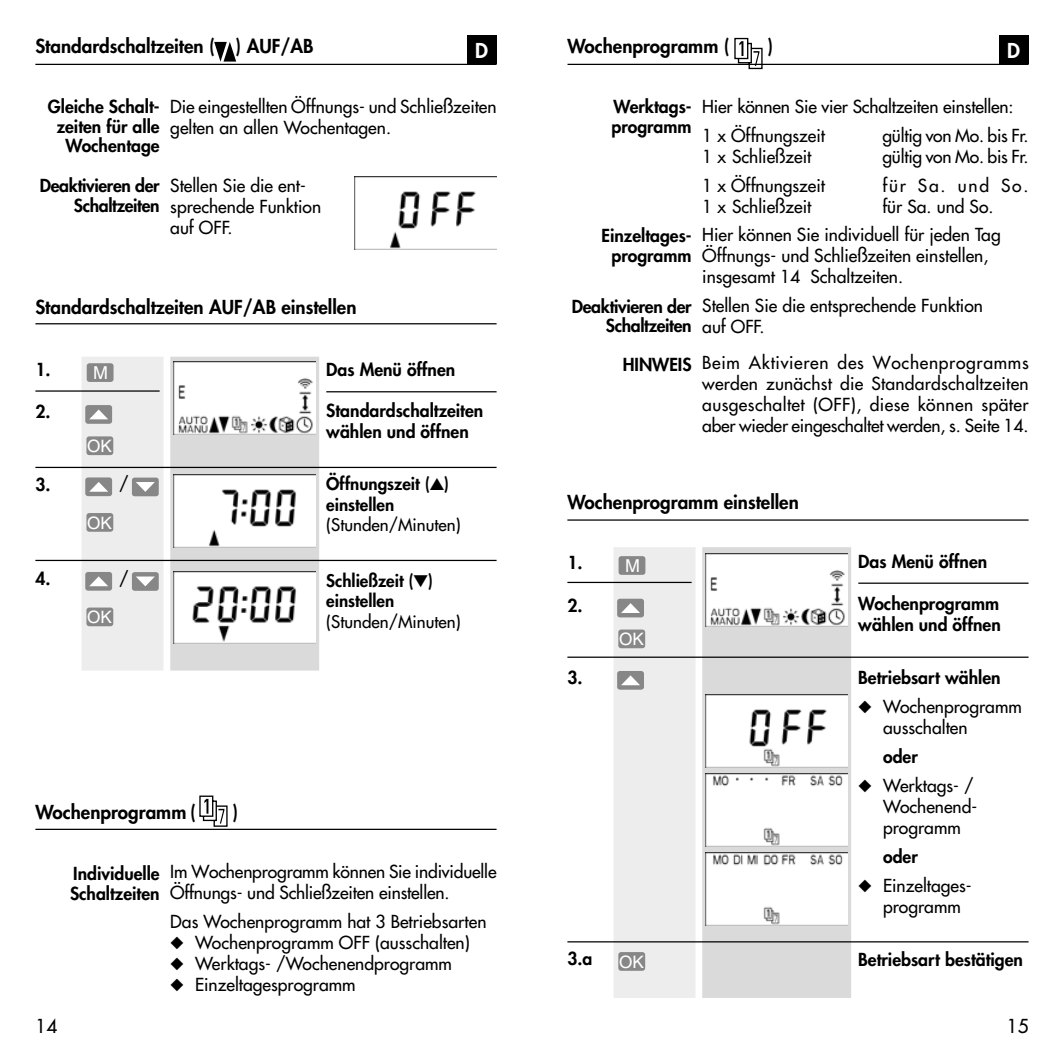
<style>
.page{position:relative;width:1064px;height:1049px;background:#fff}
.page>*{position:absolute;margin:0;border:0;box-sizing:border-box;transform-origin:0 0}
.t1{font:800 20px "Futura";color:#fff}
.t2{font:800 18.75px "Futura";color:#000}
.t3{font:18.75px "Futura";color:#000}
.t4{font:17.5px/21px "Futura";color:#000}
.t5{font:800 17.5px/19.5px "Futura";color:#000}
.t6{font:800 17.5px/19.5px "Futura";letter-spacing:-.02em;color:#000;text-align:right}
.t7{font:17.5px "Futura";letter-spacing:.1em;color:#000}
.t8{font:800 17px/20.5px "Futura";color:#000}
.t9{font:17px "Futura";color:#000}
.t10{font:17px "Helvetica";letter-spacing:-.005em;color:#fff}
.s1{font-family:"Helvetica";font-weight:400;font-size:17.75px;color:#fff}
</style>
<div class="page">
<hr style="left:567px;top:64px;width:461px;height:1px;background:#000">
<hr style="left:35px;top:64px;width:461px;height:1px;background:#000">
<div style="left:467px;top:35px;width:29px;height:29px;background:#000"></div>
<div style="left:998px;top:35px;width:30px;height:29px;background:#000"></div>
<svg style="left:214px;top:42px;width:22px;height:20px"></svg>
<img style="left:354px;top:177px;width:142px;height:72px">
<div style="left:81px;top:357px;width:82px;height:313px;background:#ededed"></div>
<div style="left:170px;top:357px;width:149px;height:313px;background:#dadada"></div>
<div style="left:87px;top:363px;width:26px;height:19px;background:#878787;border-radius:3px"></div>
<div style="left:85px;top:405px;width:27px;height:19px;background:#878787;border-radius:3px"></div>
<svg style="left:89px;top:409px;width:19px;height:10px"></svg>
<img style="left:174px;top:362px;width:141px;height:73px">
<div style="left:86px;top:436px;width:27px;height:19px;background:#878787;border-radius:3px"></div>
<hr style="left:35px;top:467px;width:461px;height:1px;background:#000">
<img style="left:174px;top:571px;width:141px;height:73px">
<img style="left:174px;top:474px;width:141px;height:73px">
<div style="left:85px;top:477px;width:27px;height:19px;background:#878787;border-radius:3px"></div>
<svg style="left:89px;top:482px;width:19px;height:10px"></svg>
<div style="left:132px;top:478px;width:27px;height:18px;background:#878787;border-radius:3px"></div>
<svg style="left:136px;top:482px;width:19px;height:10px"></svg>
<div style="left:86px;top:513px;width:27px;height:19px;background:#878787;border-radius:3px"></div>
<hr style="left:35px;top:560px;width:461px;height:1px;background:#000">
<div style="left:85px;top:572px;width:27px;height:19px;background:#878787;border-radius:3px"></div>
<svg style="left:89px;top:576px;width:19px;height:10px"></svg>
<div style="left:132px;top:572px;width:27px;height:19px;background:#878787;border-radius:3px"></div>
<svg style="left:136px;top:576px;width:19px;height:10px"></svg>
<div style="left:86px;top:607px;width:27px;height:19px;background:#878787;border-radius:3px"></div>
<hr style="left:35px;top:390px;width:125px;height:2px;background:#000">
<hr style="left:326px;top:391px;width:170px;height:1px;background:#000">
<hr style="left:35px;top:323px;width:461px;height:1px;background:#000">
<svg style="left:199px;top:795px;width:28px;height:32px"></svg>
<hr style="left:35px;top:829px;width:461px;height:1px;background:#000">
<svg style="left:734px;top:38px;width:28px;height:31px"></svg>
<div style="left:613px;top:547px;width:82px;height:451px;background:#ededed"></div>
<div style="left:702px;top:547px;width:148px;height:451px;background:#dadada"></div>
<hr style="left:567px;top:519px;width:461px;height:2px;background:#000">
<img style="left:705px;top:554px;width:142px;height:73px">
<hr style="left:567px;top:656px;width:461px;height:2px;background:#000">
<div style="left:618px;top:556px;width:27px;height:19px;background:#878787;border-radius:3px"></div>
<div style="left:617px;top:599px;width:26px;height:18px;background:#878787;border-radius:3px"></div>
<svg style="left:621px;top:603px;width:18px;height:10px"></svg>
<div style="left:618px;top:629px;width:27px;height:19px;background:#878787;border-radius:3px"></div>
<img style="left:705px;top:694px;width:142px;height:73px">
<div style="left:617px;top:671px;width:26px;height:19px;background:#878787;border-radius:3px"></div>
<svg style="left:621px;top:675px;width:18px;height:10px"></svg>
<img style="left:705px;top:773px;width:142px;height:73px">
<img style="left:705px;top:852px;width:142px;height:73px">
<div style="left:618px;top:952px;width:27px;height:19px;background:#878787;border-radius:3px"></div>
<hr style="left:858px;top:582px;width:170px;height:2px;background:#000">
<hr style="left:567px;top:582px;width:124px;height:1px;background:#000">
<hr style="left:567px;top:941px;width:461px;height:1px;background:#000">
<p class="t2" style="left:35px;top:33px;width:279px">Standardschaltzeiten ( ) AUF/AB</p>
<p class="t1" style="left:475px;top:37px;width:14px">D</p>
<p class="t1" style="left:1006px;top:37px;width:14px">D</p>
<p class="t4" style="left:170px;top:96px;width:327px">Die eingestellten Öffnungs- und Schließzeiten gelten an allen Wochentagen.</p>
<p class="t4" style="left:170px;top:175px;width:152px">Stellen Sie die ent&shy;sprechende Funktion auf OFF.</p>
<p class="t2" style="left:567px;top:34px;width:163px">Wochenprogramm (</p>
<p class="t2" style="left:767px;top:34px;width:7px">)</p>
<p class="t4" style="left:702px;top:92px;width:313px;line-height:28.8px">Hier können Sie vier Schaltzeiten einstellen:<br>1 x Öffnungszeit</p>
<p class="t5" style="left:48px;top:97px;width:113px;text-align:right">Gleiche Schalt&shy;zeiten für alle<br>Wochentage</p>
<p class="t6" style="left:40px;top:176px;width:121px">Deaktivieren der<br>Schaltzeiten</p>
<p class="t5" style="left:611px;top:97px;width:82px">Werktags&shy;programm</p>
<p class="t4" style="left:882px;top:125px;width:148px">gültig von Mo. bis Fr.</p>
<p class="t4" style="left:702px;top:146px;width:110px">1 x Schließzeit</p>
<p class="t4" style="left:882px;top:146px;width:148px">gültig von Mo. bis Fr.</p>
<p class="t4" style="left:702px;top:175px;width:124px">1 x Öffnungszeit</p>
<p class="t7" style="left:882px;top:174px;width:148px">für Sa. und So.</p>
<p class="t4" style="left:702px;top:196px;width:110px">1 x Schließzeit</p>
<p class="t4" style="left:702px;top:192px;width:300px;line-height:28.8px;text-indent:180px">für Sa. und So.<br>Hier können Sie individuell für jeden Tag</p>
<p class="t4" style="left:702px;top:245px;width:287px">Öffnungs- und Schließzeiten einstellen, insgesamt 14 Schaltzeiten.</p>
<p class="t4" style="left:702px;top:295px;width:282px">Stellen Sie die entsprechende Funktion auf OFF.</p>
<p class="t4" style="left:702px;top:352px;width:328px;text-align:justify">Beim Aktivieren des Wochenprogramms werden zunächst die Standardschaltzeiten ausgeschaltet (OFF), diese können später aber wieder eingeschaltet werden, s. Seite 14.</p>
<p class="t5" style="left:601px;top:226px;width:92px;text-align:center">Einzeltages&shy;programm</p>
<p class="t6" style="left:571px;top:296px;width:121px">Deaktivieren der<br>Schaltzeiten</p>
<p class="t5" style="left:622px;top:354px;width:70px">HINWEIS</p>
<p class="t2" style="left:35px;top:294px;width:322px">Standardschaltzeiten AUF/AB einstellen</p>
<p class="t5" style="left:35px;top:359px;width:74px">1. <span class="s1">M</span></p>
<p class="t5" style="left:326px;top:359px;width:130px">Das Menü öffnen</p>
<p class="t5" style="left:35px;top:402px;width:17px">2.</p>
<p class="t10" style="left:87px;top:436px;width:26px">OK</p>
<p class="t8" style="left:326px;top:474px;width:124px">Öffnungszeit (▲) einstellen</p>
<p class="t9" style="left:326px;top:514px;width:136px">(Stunden/Minuten)</p>
<p class="t8" style="left:326px;top:570px;width:108px">Schließzeit (▼) einstellen</p>
<p class="t9" style="left:326px;top:610px;width:136px">(Stunden/Minuten)</p>
<p class="t5" style="left:326px;top:400px;width:158px;line-height:21px">Standardschaltzeiten wählen und öffnen</p>
<p class="t5" style="left:35px;top:474px;width:17px">3.</p>
<p class="t4" style="left:119px;top:473px;width:11px">/</p>
<p class="t10" style="left:87px;top:513px;width:26px">OK</p>
<p class="t2" style="left:567px;top:490px;width:233px">Wochenprogramm einstellen</p>
<p class="t5" style="left:567px;top:552px;width:74px">1. <span class="s1">M</span></p>
<p class="t5" style="left:858px;top:551px;width:130px">Das Menü öffnen</p>
<p class="t5" style="left:567px;top:595px;width:17px">2.</p>
<p class="t10" style="left:619px;top:629px;width:26px">OK</p>
<p class="t5" style="left:35px;top:568px;width:17px">4.</p>
<p class="t4" style="left:119px;top:568px;width:11px">/</p>
<p class="t10" style="left:87px;top:607px;width:26px">OK</p>
<p class="t5" style="left:858px;top:593px;width:144px;line-height:21px">Wochenprogramm wählen und öffnen</p>
<p class="t5" style="left:858px;top:667px;width:144px">Betriebsart wählen</p>
<p class="t4" style="left:882px;top:696px;width:140px;text-indent:-25px">◆ Wochenprogramm ausschalten</p>
<p class="t5" style="left:882px;top:746px;width:36px">oder</p>
<p class="t5" style="left:567px;top:667px;width:17px">3.</p>
<p class="t2" style="left:35px;top:799px;width:161px">Wochenprogramm (</p>
<p class="t2" style="left:233px;top:799px;width:7px">)</p>
<p class="t4" style="left:170px;top:861px;width:327px">Im Wochenprogramm können Sie individuelle<br>Öffnungs- und Schließzeiten einstellen.</p>
<p class="t4" style="left:170px;top:911px;width:317px">Das Wochenprogramm hat 3 Betriebsarten</p>
<p class="t4" style="left:170px;top:932px;width:301px">◆ Wochenprogramm OFF (ausschalten)</p>
<p class="t4" style="left:170px;top:953px;width:283px">◆ Werktags- /Wochenendprogramm</p>
<p class="t4" style="left:170px;top:974px;width:187px">◆ Einzeltagesprogramm</p>
<p class="t5" style="left:70px;top:864px;width:91px">Individuelle<br>Schaltzeiten</p>
<p class="t4" style="left:882px;top:775px;width:96px;text-indent:-25px">◆ Werktags- /<br>Wochenend&shy;programm</p>
<p class="t5" style="left:882px;top:846px;width:36px">oder</p>
<p class="t4" style="left:882px;top:875px;width:90px;text-indent:-25px">◆ Einzeltages&shy;programm</p>
<p class="t5" style="left:567px;top:948px;width:27px">3.a</p>
<p class="t10" style="left:619px;top:952px;width:26px">OK</p>
<p class="t5" style="left:858px;top:949px;width:166px">Betriebsart bestätigen</p>
<p class="t3" style="left:35px;top:1014px;width:23px">14</p>
<p class="t3" style="left:1006px;top:1014px;width:23px">15</p>
</div>
